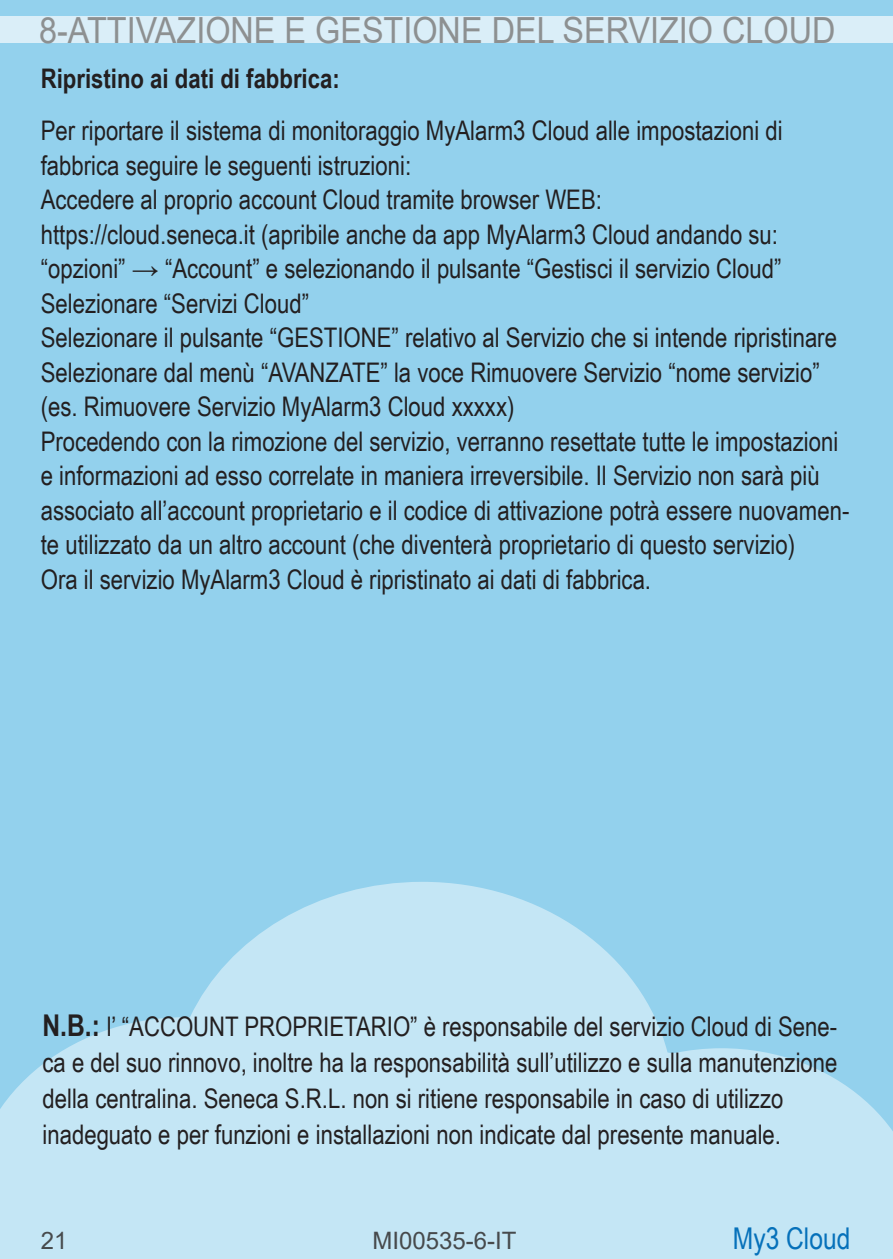
<style>
.page{position:relative;width:893px;height:1259px;background:#93d1ed}
.page>*{position:absolute;margin:0;border:0;box-sizing:border-box;transform-origin:0 0}
.t1{font:36px "Arial";color:#8d9091;scale:.9 1}
.t2{font:30px "Arial Narrow";color:#0671ba}
.t3{font:27px/34.5px "Arial Narrow";color:#231f20}
.t4{font:700 27px "Arial Narrow";color:#231f20}
.t5{font:24px "Arial";color:#474a4c}
.s1{font-weight:700;font-size:30px}
</style>
<div class="page">
<svg style="left:0;top:882px;width:893px;height:377px;fill:#c4e6f5"></svg>
<div style="left:0;top:16px;width:893px;height:27px;background:#daeef8"></div>
<h1 class="t1" style="left:39px;top:5px;width:886px">8-ATTIVAZIONE E GESTIONE DEL SERVIZIO CLOUD</h1>
<p class="t4" style="left:41px;top:58px;width:300px">Ripristino ai dati di fabbrica:</p>
<p class="t3" style="left:41px;top:112px;width:810px">Per riportare il sistema di monitoraggio MyAlarm3 Cloud alle impostazioni di fabbrica seguire le seguenti istruzioni:<br>Accedere al proprio account Cloud tramite browser WEB:<br>https://cloud.seneca.it (apribile anche da app MyAlarm3 Cloud andando su: “opzioni” → “Account” e selezionando il pulsante “Gestisci il servizio Cloud” Selezionare “Servizi Cloud”<br>Selezionare il pulsante “GESTIONE” relativo al Servizio che si intende ripristinare Selezionare dal menù “AVANZATE” la voce Rimuovere Servizio “nome servizio” (es. Rimuovere Servizio MyAlarm3 Cloud xxxxx)<br>Procedendo con la rimozione del servizio, verranno resettate tutte le impostazioni e informazioni ad esso correlate in maniera irreversibile. Il Servizio non sarà più associato all’account proprietario e il codice di attivazione potrà essere nuovamen&shy;te utilizzato da un altro account (che diventerà proprietario di questo servizio)<br>Ora il servizio MyAlarm3 Cloud è ripristinato ai dati di fabbrica.</p>
<p class="t3" style="left:43px;top:1007px;width:796px;line-height:36px"><span class="s1">N.B.:</span> l’ “ACCOUNT PROPRIETARIO” è responsabile del servizio Cloud di Sene&shy;ca e del suo rinnovo, inoltre ha la responsabilità sull’utilizzo e sulla manutenzione della centralina. Seneca S.R.L. non si ritiene responsabile in caso di utilizzo inadeguato e per funzioni e installazioni non indicate dal presente manuale.</p>
<p class="t5" style="left:41px;top:1223px;width:28px">21</p>
<p class="t5" style="left:372px;top:1223px;width:146px">MI00535-6-IT</p>
<p class="t2" style="left:733px;top:1216px;width:119px">My3 Cloud</p>
</div>
